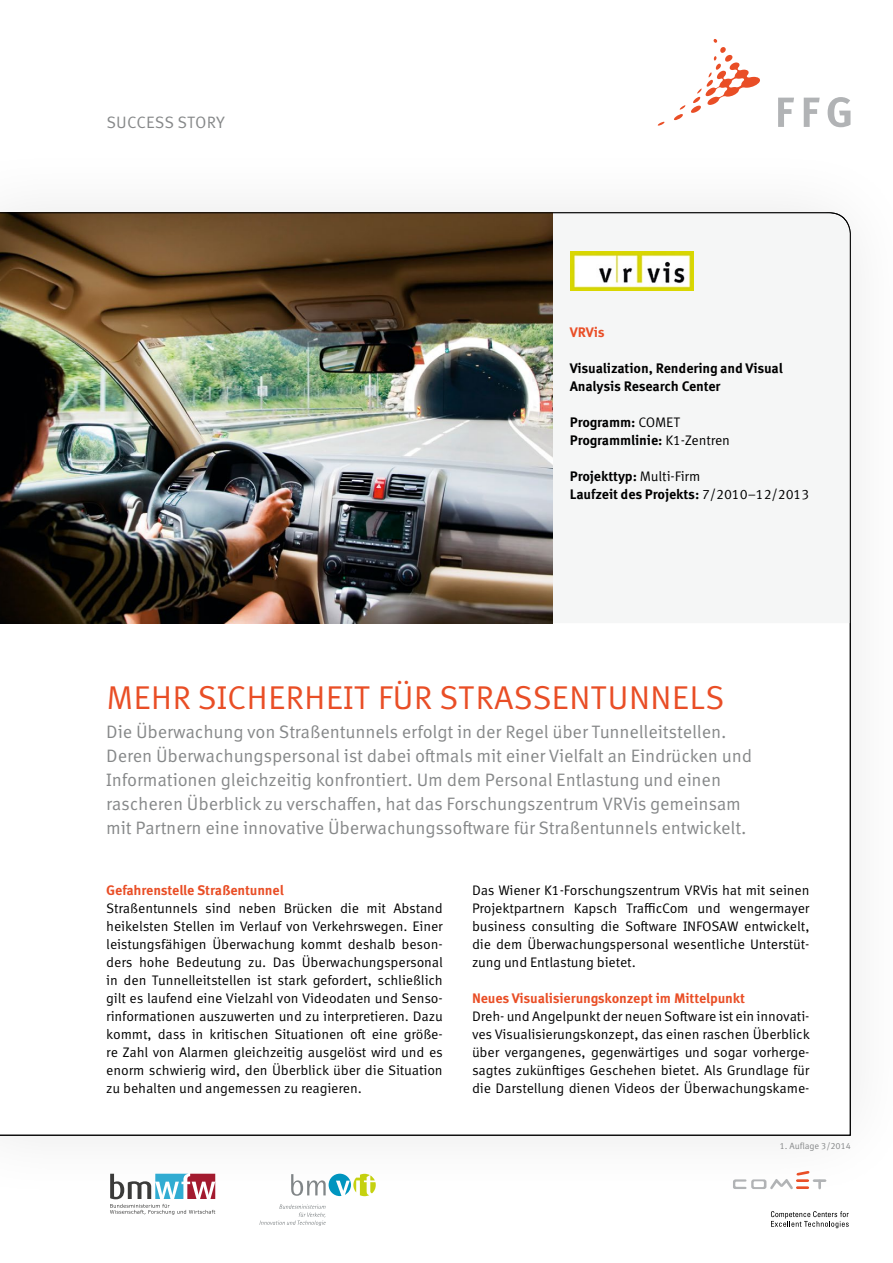
<style>
.page{position:relative;width:893px;height:1263px;background:#fff}
.page>*{position:absolute;margin:0;border:0;box-sizing:border-box;transform-origin:0 0}
.Headline{font:33px "Meta Correspondence OT";color:#e94e26}
.Einleitungstext{font:18px/24px "Meta Correspondence OT";letter-spacing:-.01em;color:#868889}
.t1{font:16.5px "Meta Correspondence OT";letter-spacing:.005em;color:#868889}
.Copy_Blocksatz{font:13.8px/18px "Meta Correspondence OT";letter-spacing:-.01em;color:#000;text-align:justify}
.Copy_Grauer_Kasten{font:700 13.8px/18px "Meta Correspondence OT";letter-spacing:-.01em;color:#000}
.ZT{font:700 13.8px "Meta Correspondence OT";letter-spacing:-.01em;color:#e94e26}
.Copy_Grauer_Kasten-2{font:700 13.8px "Meta Correspondence OT";letter-spacing:-.015em;color:#e94e26}
.Auflage{font:9px "Meta Correspondence OT";letter-spacing:-.01em;color:#868889}
.s1{font-weight:400}
</style>
<div class="page">
<svg style="left:259px;top:1206px;width:67px;height:20px"></svg>
<div style="left:0;top:141px;width:893px;height:1065px;background:#fbfbfb"></div>
<svg style="left:778px;top:98px;width:16px;height:29px"></svg>
<svg style="left:804px;top:98px;width:16px;height:29px"></svg>
<svg style="left:828px;top:97px;width:22px;height:30px"></svg>
<svg style="left:658px;top:122px;width:7px;height:4px"></svg>
<svg style="left:674px;top:39px;width:86px;height:81px"></svg>
<svg style="left:110px;top:1174px;width:105px;height:41px"></svg>
<svg style="left:733px;top:1179px;width:13px;height:10px"></svg>
<div style="left:751px;top:1179px;width:15px;height:10px;background:#b1b3b5;border-radius:2px"></div>
<div style="left:754px;top:1181px;width:10px;height:6px;background:#fff"></div>
<svg style="left:770px;top:1171px;width:56px;height:19px"></svg>
<svg style="left:771px;top:1211px;width:78px;height:17px"></svg>
<img style="left:0;top:212px;width:851px;height:923px">
<p class="t1" style="left:106px;top:112px;width:120px">SUCCESS STORY</p>
<p class="Copy_Grauer_Kasten-2" style="left:570px;top:323px;width:36px">VRVis</p>
<p class="Copy_Grauer_Kasten" style="left:570px;top:359px;width:215px">Visualization, Rendering and Visual<br>Analysis Research Center</p>
<p class="Copy_Grauer_Kasten" style="left:570px;top:413px;width:112px">Programm: <span class="s1">COMET</span></p>
<p class="Copy_Grauer_Kasten" style="left:570px;top:431px;width:162px">Programmlinie: <span class="s1">K1-Zentren</span></p>
<p class="Copy_Grauer_Kasten" style="left:570px;top:467px;width:132px">Projekttyp: <span class="s1">Multi-Firm</span></p>
<p class="Copy_Grauer_Kasten" style="left:570px;top:485px;width:241px">Laufzeit des Projekts: <span class="s1">7/2010–12/2013</span></p>
<p class="Headline" style="left:106px;top:678px;width:619px">MEHR SICHERHEIT FÜR STRASSENTUNNELS</p>
<p class="Einleitungstext" style="left:106px;top:720px;width:647px">Die Überwachung von Straßentunnels erfolgt in der Regel über Tunnelleitstellen.<br>Deren Überwachungspersonal ist dabei oftmals mit einer Vielfalt an Eindrücken und Informationen gleichzeitig konfrontiert. Um dem Personal Entlastung und einen rascheren Überblick zu verschaffen, hat das Forschungszentrum VRVis gemeinsam mit Partnern eine innovative Überwachungssoftware für Straßentunnels entwickelt.</p>
<p class="ZT" style="left:106px;top:881px;width:179px">Gefahrenstelle Straßentunnel</p>
<p class="Copy_Blocksatz" style="left:106px;top:899px;width:338px">Straßentunnels sind neben Brücken die mit Abstand heikelsten Stellen im Verlauf von Verkehrswegen. Einer leistungsfähigen Überwachung kommt deshalb beson&shy;ders hohe Bedeutung zu. Das Überwachungspersonal in den Tunnelleitstellen ist stark gefordert, schließlich gilt es laufend eine Vielzahl von Videodaten und Senso&shy;rinformationen auszuwerten und zu interpretieren. Dazu kommt, dass in kritischen Situationen oft eine größe&shy;re Zahl von Alarmen gleichzeitig ausgelöst wird und es enorm schwierig wird, den Überblick über die Situation zu behalten und angemessen zu reagieren.</p>
<p class="Copy_Blocksatz" style="left:472px;top:881px;width:339px">Das Wiener K1-Forschungszentrum VRVis hat mit seinen Projektpartnern Kapsch TrafficCom und wengermayer business consulting die Software INFOSAW entwickelt, die dem Überwachungspersonal wesentliche Unterstüt&shy;zung und Entlastung bietet.</p>
<p class="ZT" style="left:472px;top:989px;width:275px">Neues Visualisierungskonzept im Mittelpunkt</p>
<p class="Copy_Blocksatz" style="left:472px;top:1007px;width:339px">Dreh- und Angelpunkt der neuen Software ist ein innovati&shy;ves Visualisierungskonzept, das einen raschen Überblick über vergangenes, gegenwärtiges und sogar vorherge&shy;sagtes zukünftiges Geschehen bietet. Als Grundlage für die Darstellung dienen Videos der Überwachungskame-</p>
<p class="Auflage" style="left:780px;top:1140px;width:73px">1. Auflage 3/2014</p>
</div>
